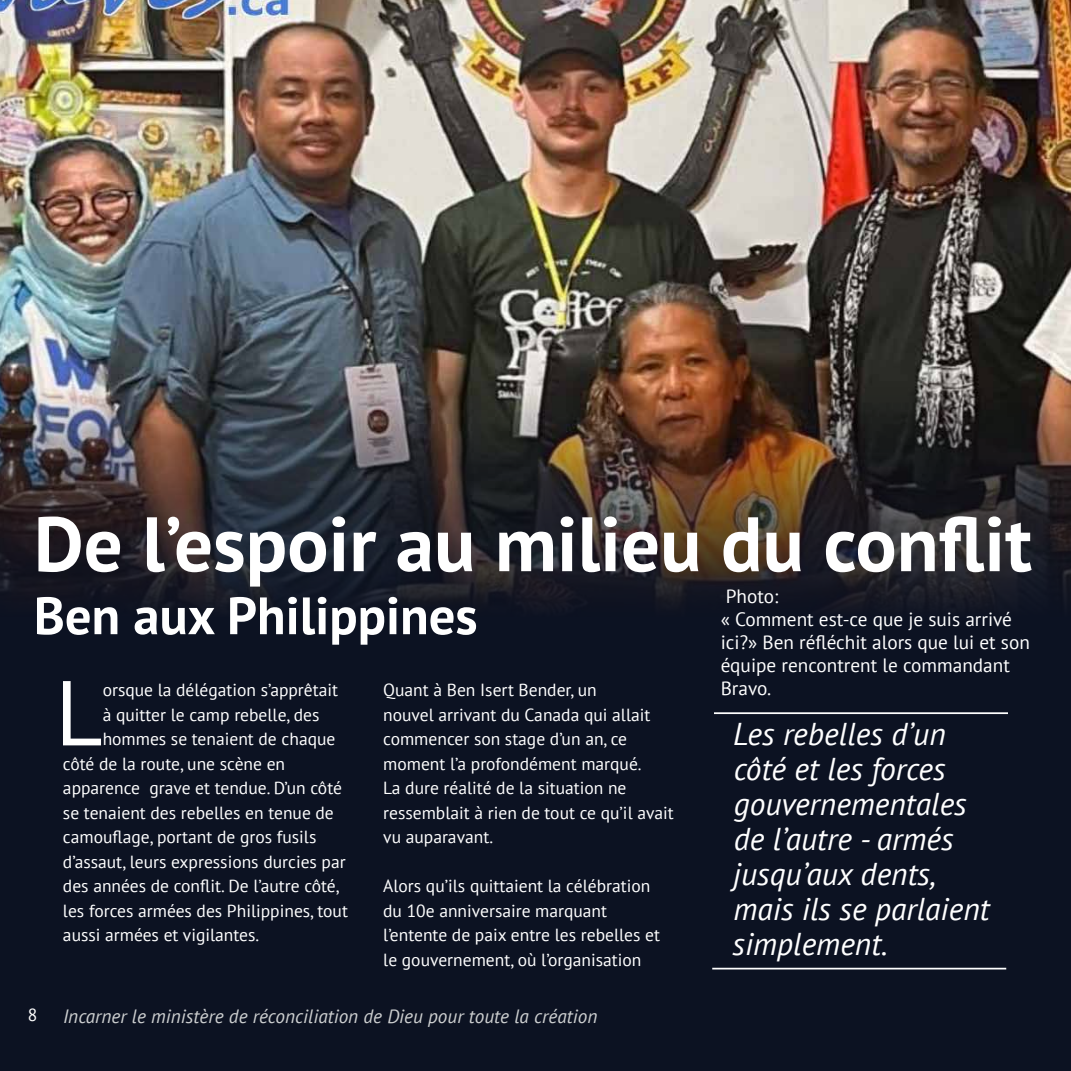
<style>
.page{position:relative;width:1071px;height:1071px;background:#0c1222}
.page>*{position:absolute;margin:0;border:0;box-sizing:border-box;transform-origin:0 0}
.t1{font:91.88px "PT Sans";color:#fff}
.t2{font:700 77px "PT Sans";color:#fff}
.t3{font:700 52.5px "PT Sans";color:#fff}
.t4{font:italic 31.5px/35px "PT Sans";color:#fff}
.t5{font:19.25px/23.1px "PT Sans";color:#fff}
.t6{font:italic 19.25px "PT Sans";color:#cdcfd0}
.t7{font:17.5px/24.5px "PT Sans";color:#fff}
</style>
<div class="page">
<img style="left:0;top:0;width:1071px;height:609px">
<hr style="left:714px;top:712px;width:294px;height:2px;background:#fff">
<hr style="left:712px;top:968px;width:294px;height:2px;background:#fff">
<h2 class="t2" style="left:34px;top:493px;width:1000px">De l’espoir au milieu du conflit</h2>
<h3 class="t3" style="left:34px;top:581px;width:445px">Ben aux Philippines</h3>
<p class="t5" style="left:721px;top:584px;width:311px">Photo:<br>« Comment est-ce que je suis arrivé ici?» Ben réfléchit alors que lui et son équipe rencontrent le commandant<br>Bravo.</p>
<h1 class="t1" style="left:55px;top:654px;width:49px">L</h1>
<p class="t7" style="left:103px;top:678px;width:237px">orsque la délégation s’apprêtait</p>
<p class="t7" style="left:383px;top:678px;width:292px">Quant à Ben Isert Bender, un<br>nouvel arrivant du Canada qui allait commencer son stage d’un an, ce moment l’a profondément marqué.<br>La dure réalité de la situation ne ressemblait à rien de tout ce qu’il avait vu auparavant.</p>
<p class="t7" style="left:383px;top:874px;width:278px">Alors qu’ils quittaient la célébration du 10e anniversaire marquant l’entente de paix entre les rebelles et le gouvernement, où l’organisation</p>
<p class="t7" style="left:103px;top:702px;width:218px">à quitter le camp rebelle, des</p>
<p class="t7" style="left:103px;top:727px;width:234px">hommes se tenaient de chaque</p>
<p class="t7" style="left:63px;top:751px;width:224px">côté de la route, une scène en</p>
<p class="t7" style="left:63px;top:776px;width:280px">apparence grave et tendue. D’un côté</p>
<p class="t7" style="left:63px;top:800px;width:272px">se tenaient des rebelles en tenue de</p>
<p class="t7" style="left:63px;top:825px;width:255px">camouflage, portant de gros fusils</p>
<p class="t7" style="left:63px;top:849px;width:284px">d’assaut, leurs expressions durcies par</p>
<p class="t7" style="left:63px;top:874px;width:278px">des années de conflit. De l’autre côté,</p>
<p class="t7" style="left:63px;top:898px;width:287px">les forces armées des Philippines, tout</p>
<p class="t7" style="left:63px;top:923px;width:198px">aussi armées et vigilantes.</p>
<h3 class="t4" style="left:732px;top:716px;width:259px">Les rebelles d’un côté et les forces gouvernementales de l’autre - armés jusqu’aux dents, mais ils se parlaient simplement.</h3>
<p class="t7" style="left:28px;top:1003px;width:11px">8</p>
<p class="t6" style="left:63px;top:1004px;width:536px">Incarner le ministère de réconciliation de Dieu pour toute la création</p>
</div>
